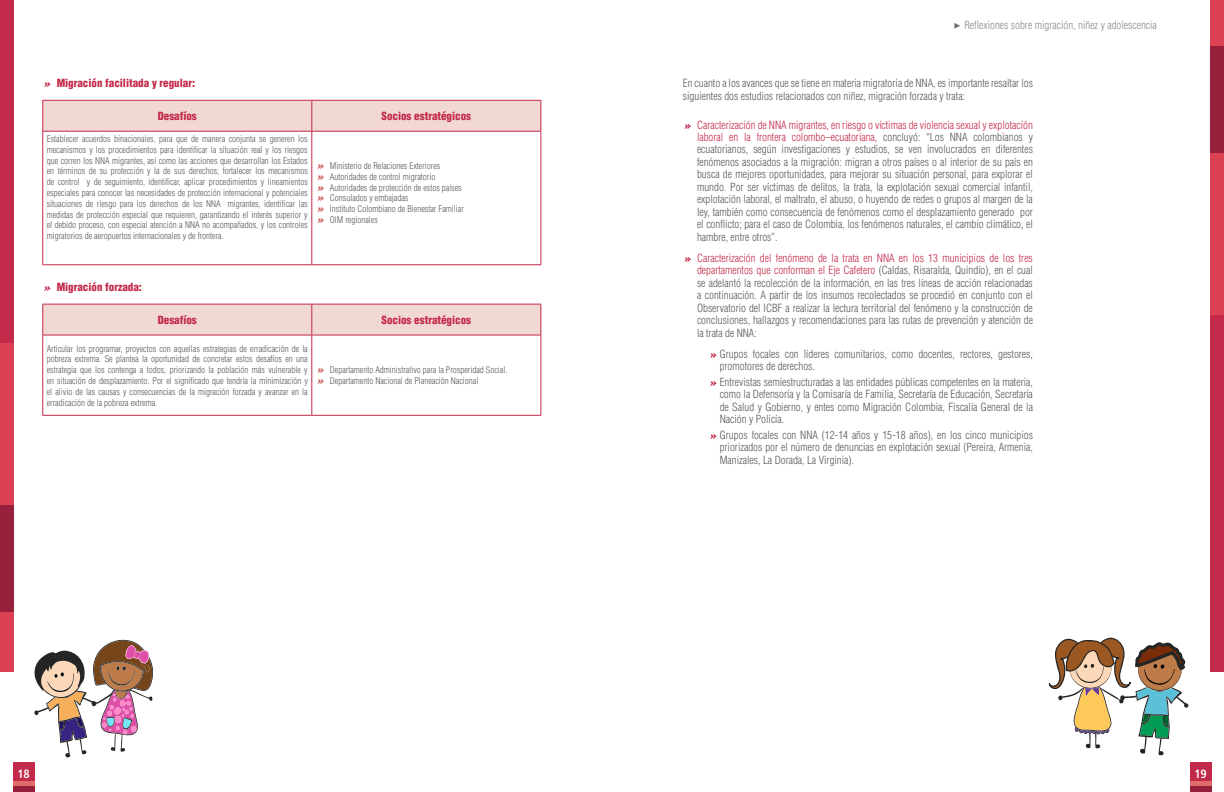
<style>
.page{position:relative;width:1224px;height:792px;background:#fff}
.page>*{position:absolute;margin:0;border:0;box-sizing:border-box;transform-origin:0 0}
.t1{font:700 condensed 12px "Frutiger";color:#fff}
.t2{font:300 condensed 11px/12.5px "Helvetica";color:#58595b;text-align:justify}
.t3{font:900 condensed 11px "Helvetica";color:#c32948}
.t4{font:300 condensed 11px "Helvetica";color:#888a8d}
.t5{font:300 condensed 9px/10.8px "Helvetica";color:#58595b;text-align:justify}
.s1{font-family:"Bello Script";font-weight:400;font-stretch:normal}
.s2{font-family:"Bello Script";font-weight:400;font-stretch:normal;font-size:11px;color:#cd595f}
.s3{font-family:"Bello Script";font-weight:400;font-stretch:normal;color:#c32948}
.s4{color:#c32948}
</style>
<div class="page">
<div style="left:0;top:0;width:14px;height:343px;background:#c32948"></div>
<div style="left:0;top:343px;width:14px;height:162px;background:#db4152"></div>
<div style="left:0;top:505px;width:14px;height:108px;background:#96203b"></div>
<div style="left:0;top:613px;width:14px;height:59px;background:#db4152"></div>
<div style="left:13px;top:762px;width:21px;height:30px;background:#c32948"></div>
<div style="left:13px;top:781px;width:21px;height:6px;background:#e16a6a"></div>
<div style="left:13px;top:787px;width:21px;height:5px;background:#96203b"></div>
<svg style="left:34px;top:640px;width:119px;height:118px"></svg>
<svg style="left:954px;top:23px;width:6px;height:6px"></svg>
<div style="left:1210px;top:315px;width:14px;height:357px;background:#c32948"></div>
<div style="left:1210px;top:153px;width:14px;height:162px;background:#db4152"></div>
<div style="left:1210px;top:45px;width:14px;height:108px;background:#96203b"></div>
<div style="left:1210px;top:0;width:14px;height:45px;background:#db4152"></div>
<div style="left:1190px;top:762px;width:21px;height:30px;background:#c32948"></div>
<div style="left:1190px;top:781px;width:21px;height:6px;background:#e16a6a"></div>
<div style="left:1190px;top:787px;width:21px;height:5px;background:#96203b"></div>
<svg style="left:1049px;top:637px;width:139px;height:118px"></svg>
<div style="left:44px;top:101px;width:497px;height:30px;background:#f1d8d4"></div>
<hr style="left:43px;top:100px;width:269px;height:1px;background:#c32948">
<hr style="left:43px;top:101px;width:1px;height:30px;background:#c32948">
<hr style="left:312px;top:100px;width:229px;height:1px;background:#c32948">
<hr style="left:312px;top:101px;width:1px;height:30px;background:#c32948">
<hr style="left:541px;top:101px;width:1px;height:30px;background:#c32948">
<hr style="left:43px;top:131px;width:269px;height:1px;background:#c32948">
<hr style="left:43px;top:131px;width:1px;height:134px;background:#c32948">
<hr style="left:312px;top:131px;width:229px;height:1px;background:#c32948">
<hr style="left:312px;top:131px;width:1px;height:134px;background:#c32948">
<hr style="left:541px;top:131px;width:1px;height:134px;background:#c32948">
<hr style="left:43px;top:265px;width:269px;height:1px;background:#c32948">
<hr style="left:312px;top:265px;width:229px;height:1px;background:#c32948">
<div style="left:44px;top:305px;width:497px;height:30px;background:#f1d8d4"></div>
<hr style="left:43px;top:304px;width:269px;height:1px;background:#c32948">
<hr style="left:43px;top:304px;width:1px;height:31px;background:#c32948">
<hr style="left:312px;top:304px;width:229px;height:1px;background:#c32948">
<hr style="left:312px;top:304px;width:1px;height:31px;background:#c32948">
<hr style="left:541px;top:304px;width:1px;height:31px;background:#c32948">
<hr style="left:43px;top:335px;width:269px;height:1px;background:#c32948">
<hr style="left:43px;top:335px;width:1px;height:80px;background:#c32948">
<hr style="left:312px;top:335px;width:229px;height:1px;background:#c32948">
<hr style="left:312px;top:335px;width:1px;height:80px;background:#c32948">
<hr style="left:541px;top:335px;width:1px;height:80px;background:#c32948">
<hr style="left:43px;top:415px;width:269px;height:1px;background:#c32948">
<hr style="left:312px;top:415px;width:229px;height:1px;background:#c32948">
<p class="t3" style="left:43px;top:76px;width:154px"><span class="s1">»</span> Migración facilitada y regular:</p>
<p class="t3" style="left:158px;top:109px;width:41px">Desafíos</p>
<p class="t3" style="left:382px;top:109px;width:91px">Socios estratégicos</p>
<p class="t5" style="left:47px;top:133px;width:263px">Establecer acuerdos binacionales, para que de manera conjunta se generen los mecanismos y los procedimientos para identificar la situación real y los riesgos que corren los NNA migrantes, así como las acciones que desarrollan los Estados en términos de su protección y la de sus derechos; fortalecer los mecanismos de control y de seguimiento, identificar, aplicar procedimientos y lineamientos especiales para conocer las necesidades de protección internacional y potenciales situaciones de riesgo para los derechos de los NNA migrantes, identificar las medidas de protección especial que requieren, garantizando el interés superior y el debido proceso, con especial atención a NNA no acompañados, y los controles migratorios de aeropuertos internacionales y de frontera.</p>
<p class="t5" style="left:316px;top:160px;width:150px;text-align:left"><span class="s2">»</span> Ministerio de Relaciones Exteriores<br><span class="s2">»</span> Autoridades de control migratorio<br><span class="s2">»</span> Autoridades de protección de estos países <span class="s2">»</span> Consulados y embajadas<br><span class="s2">»</span> Instituto Colombiano de Bienestar Familiar <span class="s2">»</span> OIM regionales</p>
<p class="t3" style="left:43px;top:280px;width:101px"><span class="s1">»</span> Migración forzada:</p>
<p class="t3" style="left:158px;top:313px;width:41px">Desafíos</p>
<p class="t3" style="left:382px;top:313px;width:91px">Socios estratégicos</p>
<p class="t5" style="left:47px;top:343px;width:263px">Articular los programar, proyectos con aquellas estrategias de erradicación de la pobreza extrema. Se plantea la oportunidad de concretar estos desafíos en una estrategia que los contenga a todos, priorizando la población más vulnerable y en situación de desplazamiento. Por el significado que tendría la minimización y el alivio de las causas y consecuencias de la migración forzada y avanzar en la erradicación de la pobreza extrema.</p>
<p class="t5" style="left:316px;top:364px;width:193px"><span class="s2">»</span> Departamento Administrativo para la Prosperidad Social. <span class="s2">»</span> Departamento Nacional de Planeación Nacional</p>
<p class="t1" style="left:17px;top:767px;width:14px">18</p>
<p class="t4" style="left:964px;top:18px;width:194px">Reflexiones sobre migración, niñez y adolescencia</p>
<p class="t2" style="left:683px;top:76px;width:352px;line-height:13.2px">En cuanto a los avances que se tiene en materia migratoria de NNA, es importante resaltar los siguientes dos estudios relacionados con niñez, migración forzada y trata:</p>
<p class="t2" style="left:697px;top:118px;width:337px;text-indent:-14px"><span class="s3">»</span> <span class="s4">Caracterización de NNA migrantes, en riesgo o víctimas de violencia sexual y explotación laboral en la frontera colombo–ecuatoriana,</span> concluyó: “Los NNA colombianos y ecuatorianos, según investigaciones y estudios, se ven involucrados en diferentes fenómenos asociados a la migración: migran a otros países o al interior de su país en busca de mejores oportunidades, para mejorar su situación personal, para explorar el mundo. Por ser víctimas de delitos, la trata, la explotación sexual comercial infantil, explotación laboral, el maltrato, el abuso, o huyendo de redes o grupos al margen de la ley, también como consecuencia de fenómenos como el desplazamiento generado por el conflicto; para el caso de Colombia, los fenómenos naturales, el cambio climático, el hambre, entre otros”.</p>
<p class="t2" style="left:697px;top:252px;width:337px;text-indent:-14px"><span class="s3">»</span> <span class="s4">Caracterización del fenómeno de la trata en NNA en los 13 municipios de los tres departamentos que conforman el Eje Cafetero</span> (Caldas, Risaralda, Quindío), en el cual se adelantó la recolección de la información, en las tres líneas de acción relacionadas a continuación. A partir de los insumos recolectados se procedió en conjunto con el Observatorio del ICBF a realizar la lectura territorial del fenómeno y la construcción de conclusiones, hallazgos y recomendaciones para las rutas de prevención y atención de la trata de NNA:</p>
<p class="t2" style="left:720px;top:348px;width:315px;text-indent:-11px"><span class="s3">»</span> Grupos focales con líderes comunitarios, como docentes, rectores, gestores, promotores de derechos.</p>
<p class="t2" style="left:720px;top:375px;width:315px;text-indent:-11px"><span class="s3">»</span> Entrevistas semiestructuradas a las entidades públicas competentes en la materia, como la Defensoría y la Comisaría de Familia, Secretaría de Educación, Secretaría de Salud y Gobierno, y entes como Migración Colombia, Fiscalía General de la Nación y Policía.</p>
<p class="t2" style="left:720px;top:428px;width:315px;text-indent:-11px"><span class="s3">»</span> Grupos focales con NNA (12-14 años y 15-18 años), en los cinco municipios priorizados por el número de denuncias en explotación sexual (Pereira, Armenia, Manizales, La Dorada, La Virginia).</p>
<p class="t1" style="left:1194px;top:767px;width:14px">19</p>
</div>
